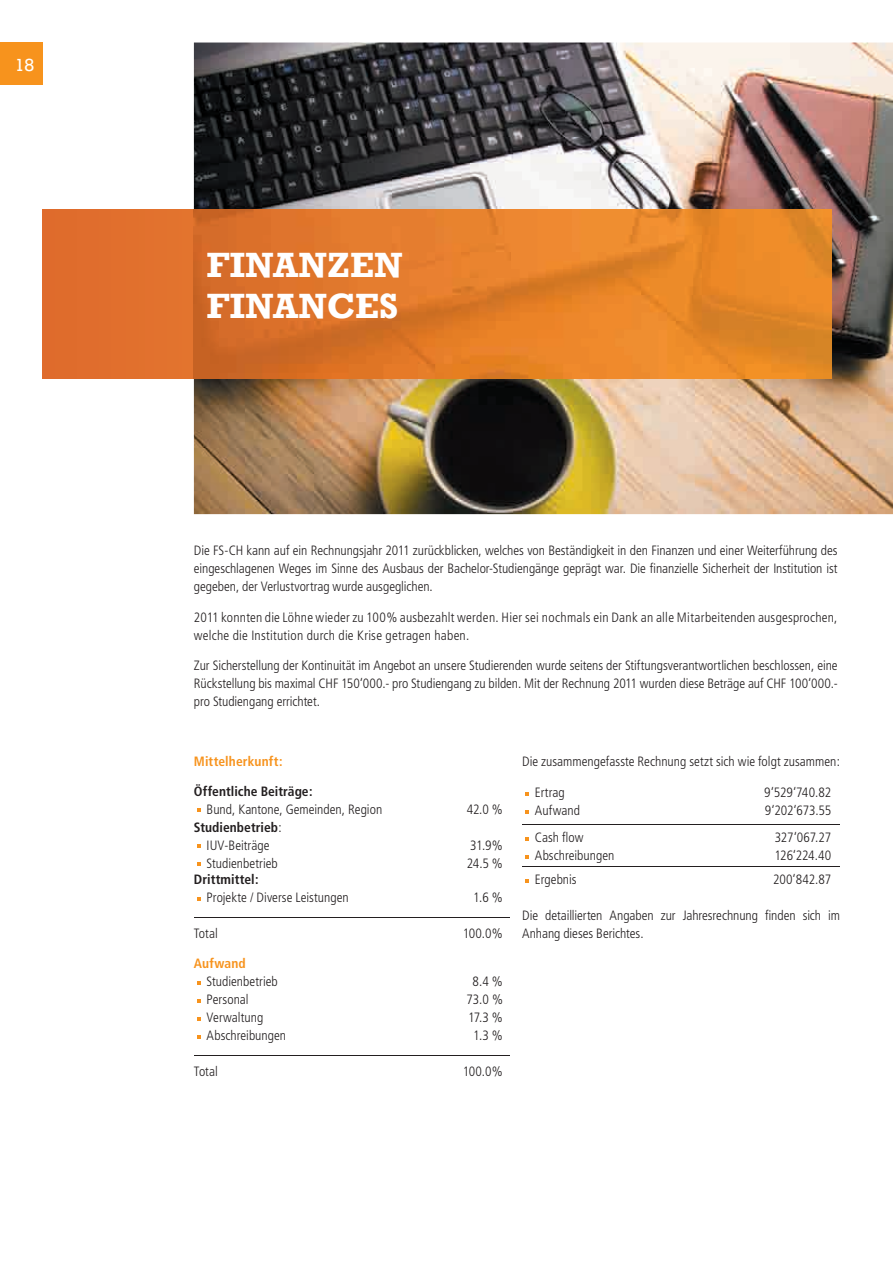
<style>
.page{position:relative;width:893px;height:1263px;background:#fff}
.page>*{position:absolute;margin:0;border:0;box-sizing:border-box;transform-origin:0 0}
.t1{font:700 36px/40.5px "Rockwell";color:#fff}
.t2{font:18px "Rockwell";color:#fff}
.t3{font:300 condensed 13.5px/18px "Frutiger";color:#231f20;text-align:justify}
.t4{font:300 condensed 13.5px/18px "Frutiger";letter-spacing:.02em;color:#231f20}
.t5{font:700 condensed 13.5px/18px "Frutiger";letter-spacing:.005em;color:#231f20;text-align:center}
.t6{font:700 condensed 13.5px "Frutiger";letter-spacing:.01em;color:#f7931d}
.s1{font-weight:300}
</style>
<div class="page">
<img style="left:194px;top:43px;width:699px;height:471px">
<hr style="left:194px;top:917px;width:315px;height:1px;background:#231f20">
<hr style="left:194px;top:1055px;width:315px;height:1px;background:#231f20">
<svg style="left:197px;top:808px;width:4px;height:4px"></svg>
<svg style="left:197px;top:844px;width:4px;height:4px"></svg>
<svg style="left:197px;top:862px;width:4px;height:4px"></svg>
<svg style="left:197px;top:897px;width:4px;height:4px"></svg>
<svg style="left:197px;top:981px;width:4px;height:4px"></svg>
<svg style="left:197px;top:999px;width:4px;height:4px"></svg>
<svg style="left:197px;top:1017px;width:4px;height:4px"></svg>
<svg style="left:197px;top:1035px;width:4px;height:4px"></svg>
<hr style="left:522px;top:824px;width:318px;height:1px;background:#231f20">
<hr style="left:522px;top:866px;width:318px;height:1px;background:#231f20">
<svg style="left:525px;top:792px;width:4px;height:4px"></svg>
<svg style="left:525px;top:810px;width:4px;height:4px"></svg>
<svg style="left:525px;top:837px;width:4px;height:4px"></svg>
<svg style="left:525px;top:855px;width:4px;height:4px"></svg>
<svg style="left:525px;top:879px;width:4px;height:4px"></svg>
<div style="left:0;top:43px;width:43px;height:42px;background:#f7931d"></div>
<div style="left:43px;top:210px;width:151px;height:168px;background:#e16f2d"></div>
<img style="left:194px;top:209px;width:637px;height:170px">
<h2 class="t2" style="left:15px;top:55px;width:21px">18</h2>
<h1 class="t1" style="left:207px;top:245px;width:198px">FINANZEN<br>FINANCES</h1>
<p class="t3" style="left:194px;top:541px;width:645px">Die FS-CH kann auf ein Rechnungsjahr 2011 zurückblicken, welches von Beständigkeit in den Finanzen und einer Weiterführung des eingeschlagenen Weges im Sinne des Ausbaus der Bachelor-Studiengänge geprägt war. Die finanzielle Sicherheit der Institution ist gegeben, der Verlustvortrag wurde ausgeglichen.</p>
<p class="t4" style="left:194px;top:608px;width:645px">2011 konnten die Löhne wieder zu 100% ausbezahlt werden. Hier sei nochmals ein Dank an alle Mitarbeitenden ausgesprochen, welche die Institution durch die Krise getragen haben.</p>
<p class="t3" style="left:194px;top:657px;width:645px">Zur Sicherstellung der Kontinuität im Angebot an unsere Studierenden wurde seitens der Stiftungsverantwortlichen beschlossen, eine Rückstellung bis maximal CHF 150‘000.- pro Studiengang zu bilden. Mit der Rechnung 2011 wurden diese Beträge auf CHF 100‘000.- pro Studiengang errichtet.</p>
<p class="t6" style="left:194px;top:754px;width:90px">Mittelherkunft:</p>
<p class="t5" style="left:194px;top:782px;width:120px">Öffentliche Beiträge:</p>
<p class="t3" style="left:207px;top:800px;width:177px">Bund, Kantone, Gemeinden, Region</p>
<p class="t3" style="left:467px;top:800px;width:38px">42.0 %</p>
<p class="t5" style="left:194px;top:818px;width:89px">Studienbetrieb<span class="s1">:<br>IUV-Beiträge</span></p>
<p class="t3" style="left:470px;top:836px;width:34px">31.9%</p>
<p class="t3" style="left:207px;top:854px;width:73px">Studienbetrieb</p>
<p class="t3" style="left:467px;top:854px;width:38px">24.5 %</p>
<p class="t5" style="left:194px;top:870px;width:66px">Drittmittel:</p>
<p class="t3" style="left:207px;top:889px;width:144px">Projekte / Diverse Leistungen</p>
<p class="t3" style="left:473px;top:889px;width:31px">1.6 %</p>
<p class="t3" style="left:194px;top:924px;width:25px">Total</p>
<p class="t3" style="left:463px;top:924px;width:42px">100.0%</p>
<p class="t6" style="left:194px;top:955px;width:53px">Aufwand</p>
<p class="t3" style="left:207px;top:973px;width:73px">Studienbetrieb</p>
<p class="t3" style="left:473px;top:973px;width:32px">8.4 %</p>
<p class="t3" style="left:207px;top:991px;width:43px">Personal</p>
<p class="t3" style="left:467px;top:991px;width:38px">73.0 %</p>
<p class="t3" style="left:207px;top:1009px;width:58px">Verwaltung</p>
<p class="t3" style="left:468px;top:1009px;width:36px">17.3 %</p>
<p class="t3" style="left:207px;top:1027px;width:81px">Abschreibungen</p>
<p class="t3" style="left:473px;top:1027px;width:31px">1.3 %</p>
<p class="t3" style="left:194px;top:1062px;width:25px">Total</p>
<p class="t3" style="left:463px;top:1062px;width:42px">100.0%</p>
<p class="t3" style="left:522px;top:753px;width:319px">Die zusammengefasste Rechnung setzt sich wie folgt zusammen:</p>
<p class="t3" style="left:535px;top:784px;width:31px">Ertrag</p>
<p class="t3" style="left:764px;top:784px;width:69px">9‘529‘740.82</p>
<p class="t3" style="left:535px;top:802px;width:47px">Aufwand</p>
<p class="t3" style="left:765px;top:802px;width:68px">9‘202‘673.55</p>
<p class="t3" style="left:535px;top:829px;width:50px">Cash flow</p>
<p class="t3" style="left:775px;top:829px;width:58px">327‘067.27</p>
<p class="t3" style="left:535px;top:847px;width:81px">Abschreibungen</p>
<p class="t3" style="left:775px;top:847px;width:58px">126‘224.40</p>
<p class="t3" style="left:535px;top:871px;width:43px">Ergebnis</p>
<p class="t3" style="left:773px;top:871px;width:60px">200‘842.87</p>
<p class="t3" style="left:522px;top:907px;width:319px">Die detaillierten Angaben zur Jahresrechnung finden sich im<br>Anhang dieses Berichtes.</p>
</div>
